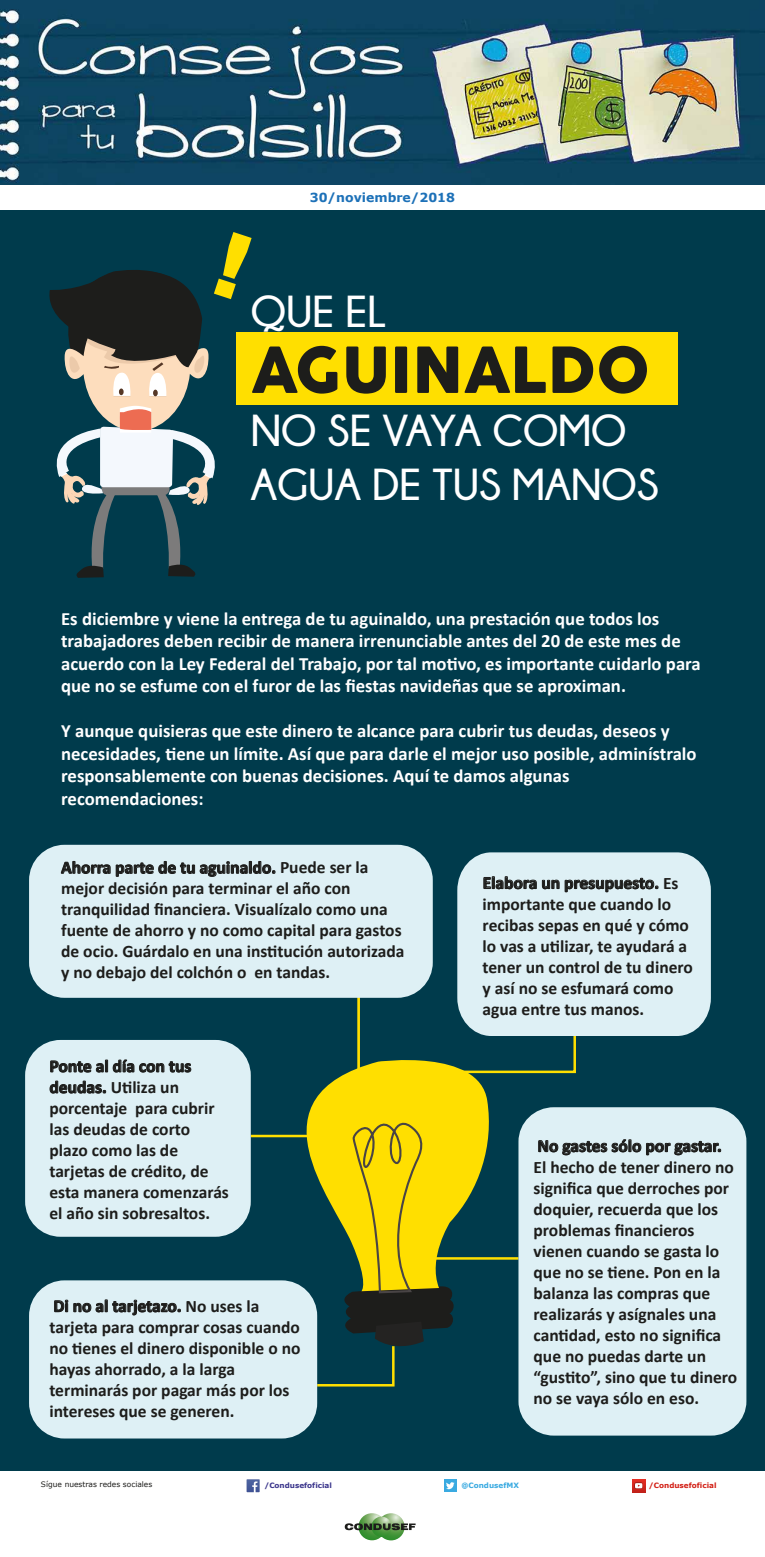
<style>
.page{position:relative;width:765px;height:1557px;background:#fff}
.page>*{position:absolute;margin:0;border:0;box-sizing:border-box;transform-origin:0 0}
.t1{font:62.5px "Cocogoose";color:#1d1d1b}
.t2{font:700 44.62px/53.5px "Champagne&Limousines";color:#fff}
.t3{font:700 18.75px/22.5px "Calibri";color:#fff}
.t4{font:700 17.5px/21px "Calibri";color:#1d1d1b}
.t5{font:700 12.5px "Verdana";color:#1d71b8}
.t6{font:7.5px "Verdana";color:#1d1d1b}
.t7{font:700 7.25px "Verdana";color:#3b368c}
.t8{font:700 7.25px "Verdana";color:#d22016}
.t9{font:700 7.25px "Verdana";color:#3aaae1}
</style>
<div class="page">
<div style="left:0;top:210px;width:765px;height:1260px;background:#003b4c"></div>
<div style="left:236px;top:332px;width:442px;height:72px;background:#ffdf00"></div>
<img style="left:0;top:0;width:765px;height:185px">
<img style="left:358px;top:1512px;width:28px;height:28px;border-radius:14px">
<img style="left:377px;top:1513px;width:28px;height:27px;border-radius:14px">
<img style="left:371px;top:1516px;width:21px;height:20px;border-radius:10px">
<svg style="left:345px;top:1523px;width:71px;height:7px"></svg>
<svg style="left:444px;top:1479px;width:13px;height:12px"></svg>
<svg style="left:446px;top:1482px;width:9px;height:6px"></svg>
<svg style="left:247px;top:1479px;width:13px;height:12px"></svg>
<svg style="left:632px;top:1479px;width:13px;height:12px"></svg>
<svg style="left:49px;top:232px;width:203px;height:346px"></svg>
<svg style="left:247px;top:1060px;width:247px;height:228px"></svg>
<hr style="left:357px;top:992px;width:3px;height:79px;background:#ffdf00">
<hr style="left:432px;top:1257px;width:86px;height:2px;background:#ffdf00">
<svg style="left:315px;top:1111px;width:144px;height:276px"></svg>
<hr style="left:251px;top:1134px;width:66px;height:3px;background:#ffdf00">
<div style="left:29px;top:844px;width:404px;height:153px;background:#def0f5;border-radius:35px"></div>
<div style="left:518px;top:1107px;width:228px;height:328px;background:#def0f5;border-radius:35px"></div>
<div style="left:29px;top:1280px;width:288px;height:158px;background:#def0f5;border-radius:35px"></div>
<div style="left:25px;top:1039px;width:226px;height:197px;background:#def0f5;border-radius:35px"></div>
<svg style="left:61px;top:860px;width:215px;height:17px"></svg>
<svg style="left:451px;top:852px;width:260px;height:222px"></svg>
<svg style="left:50px;top:1059px;width:142px;height:13px"></svg>
<svg style="left:49px;top:1080px;width:57px;height:13px"></svg>
<svg style="left:538px;top:1139px;width:183px;height:16px"></svg>
<svg style="left:54px;top:1299px;width:127px;height:16px"></svg>
<p class="t5" style="left:310px;top:189px;width:147px">30/noviembre/2018</p>
<h2 class="t2" style="left:251px;top:284px;width:137px">QUE EL</h2>
<h1 class="t1" style="left:251px;top:326px;width:400px">AGUINALDO</h1>
<h2 class="t2" style="left:251px;top:404px;width:410px">NO SE VAYA COMO<br>AGUA DE TUS MANOS</h2>
<p class="t3" style="left:61px;top:607px;width:641px">Es diciembre y viene la entrega de tu aguinaldo, una prestación que todos los trabajadores deben recibir de manera irrenunciable antes del 20 de este mes de acuerdo con la Ley Federal del Trabajo, por tal motivo, es importante cuidarlo para que no se esfume con el furor de las fiestas navideñas que se aproximan.</p>
<p class="t3" style="left:61px;top:719px;width:637px">Y aunque quisieras que este dinero te alcance para cubrir tus deudas, deseos y necesidades, tiene un límite. Así que para darle el mejor uso posible, adminístralo responsablemente con buenas decisiones. Aquí te damos algunas recomendaciones:</p>
<p class="t4" style="left:61px;top:857px;width:345px">Ahorra parte de tu aguinaldo. Puede ser la mejor decisión para terminar el año con tranquilidad financiera. Visualízalo como una fuente de ahorro y no como capital para gastos de ocio. Guárdalo en una institución autorizada y no debajo del colchón o en tandas.</p>
<p class="t4" style="left:49px;top:1055px;width:181px">Ponte al día con tus deudas. Utiliza un porcentaje para cubrir las deudas de corto plazo como las de tarjetas de crédito, de esta manera comenzarás el año sin sobresaltos.</p>
<p class="t4" style="left:49px;top:1295px;width:253px">Di no al tarjetazo. No uses la tarjeta para comprar cosas cuando no tienes el dinero disponible o no hayas ahorrado, a la larga terminarás por pagar más por los intereses que se generen.</p>
<p class="t4" style="left:483px;top:872px;width:212px">Elabora un presupuesto. Es importante que cuando lo recibas sepas en qué y cómo lo vas a utilizar, te ayudará a tener un control de tu dinero y así no se esfumará como agua entre tus manos.</p>
<p class="t4" style="left:534px;top:1135px;width:205px">No gastes sólo por gastar.<br>El hecho de tener dinero no significa que derroches por doquier, recuerda que los problemas financieros vienen cuando se gasta lo que no se tiene. Pon en la balanza las compras que realizarás y asígnales una cantidad, esto no significa que no puedas darte un “gustito”, sino que tu dinero no se vaya sólo en eso.</p>
<p class="t6" style="left:41px;top:1478px;width:113px">Sígue nuestras redes sociales</p>
<p class="t7" style="left:264px;top:1480px;width:69px">/Condusefoficial</p>
<p class="t9" style="left:462px;top:1480px;width:59px">@CondusefMX</p>
<p class="t8" style="left:649px;top:1480px;width:69px">/Condusefoficial</p>
</div>
